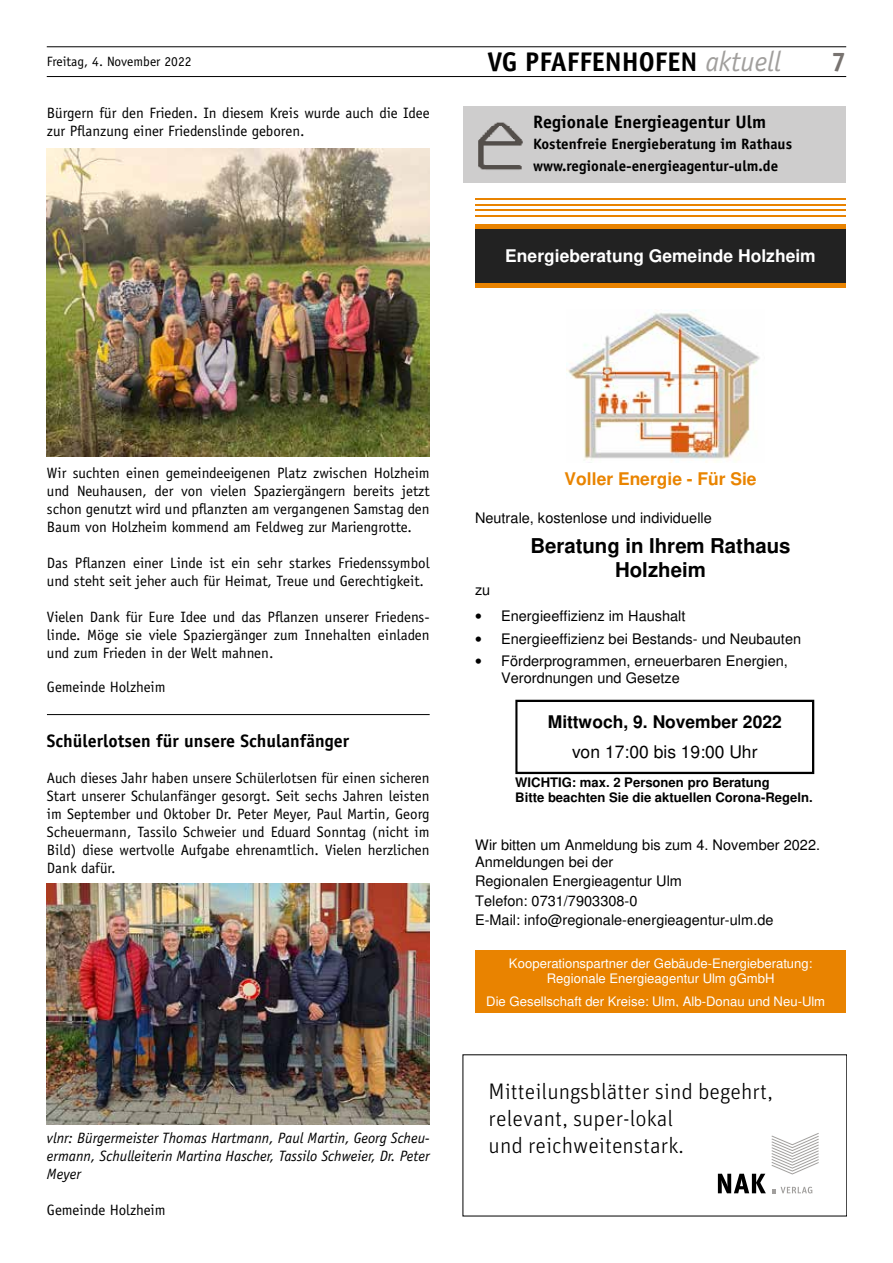
<style>
.page{position:relative;width:893px;height:1263px;background:#fff}
.page>*{position:absolute;margin:0;border:0;box-sizing:border-box;transform-origin:0 0}
.t1{font:700 27px "Officina Sans";color:#000}
.t2{font:700 27px "Officina Sans";color:#787370}
.t3{font:300 22.5px/27px "Unit Pro";color:#000}
.t4{font:700 20.4px/23.4px "Helvetica";color:#000;text-align:center}
.t5{font:700 18px "Officina Sans";color:#000}
.t6{font:700 17.4px "Helvetica";color:#fff}
.t7{font:700 17.4px "Helvetica";color:#000}
.t8{font:700 17.4px "Helvetica";color:#e98400}
.t9{font:17.4px "Helvetica";letter-spacing:.005em;color:#000}
.t10{font:15px/18px "Officina Sans";color:#000;text-align:justify}
.t11{font:italic 15px/18px "Officina Sans";color:#000;text-align:justify}
.t12{font:700 15px/22.5px "Officina Sans";color:#000}
.t13{font:14.55px/19.2px "Helvetica";color:#000}
.t14{font:13.5px "Officina Sans";color:#000}
.t15{font:13.05px/15px "Helvetica";letter-spacing:.005em;color:#fff;text-align:center}
.t16{font:700 13.05px/15px "Helvetica";color:#000}
.s1{font-weight:400;font-style:italic;font-size:28.35px;color:#a19f9d}
</style>
<div class="page">
<hr style="left:47px;top:76px;width:799px;height:1px;background:#000">
<hr style="left:47px;top:47px;width:799px;height:1px;background:#000">
<div style="left:463px;top:106px;width:383px;height:30px;background:#cecdcd"></div>
<div style="left:463px;top:127px;width:383px;height:30px;background:#cecdcd"></div>
<div style="left:463px;top:151px;width:383px;height:32px;background:#cecdcd"></div>
<img style="left:478px;top:122px;width:45px;height:48px">
<hr style="left:475px;top:199px;width:371px;height:1px;background:#e98300">
<hr style="left:475px;top:204px;width:371px;height:2px;background:#e98300">
<hr style="left:475px;top:210px;width:371px;height:1px;background:#e98300">
<hr style="left:475px;top:215px;width:371px;height:2px;background:#e98300">
<svg style="left:475px;top:224px;width:371px;height:63px;background:#c27006"></svg>
<div style="left:475px;top:230px;width:370px;height:52px;background:#222"></div>
<img style="left:566px;top:310px;width:194px;height:153px">
<svg style="left:515px;top:700px;width:299px;height:74px"></svg>
<div style="left:475px;top:950px;width:371px;height:63px;background:#e98300"></div>
<hr style="left:47px;top:714px;width:383px;height:1px;background:#000">
<img style="left:47px;top:149px;width:383px;height:308px">
<img style="left:47px;top:883px;width:383px;height:241px">
<svg style="left:718px;top:1133px;width:101px;height:60px"></svg>
<h1 class="t1" style="left:487px;top:45px;width:295px">VG PFAFFENHOFEN <span class="s1">aktuell</span></h1>
<p class="t14" style="left:47px;top:53px;width:146px">Freitag, 4. November 2022</p>
<h1 class="t2" style="left:831px;top:45px;width:17px">7</h1>
<p class="t10" style="left:47px;top:104px;width:384px">Bürgern für den Frieden. In diesem Kreis wurde auch die Idee zur Pflanzung einer Friedenslinde geboren.</p>
<p class="t5" style="left:533px;top:110px;width:234px">Regionale Energieagentur Ulm</p>
<p class="t12" style="left:533px;top:132px;width:260px">Kostenfreie Energieberatung im Rathaus www.regionale-energieagentur-ulm.de</p>
<p class="t6" style="left:505px;top:250px;width:312px">Energieberatung Gemeinde Holzheim</p>
<p class="t10" style="left:47px;top:464px;width:384px">Wir suchten einen gemeindeeigenen Platz zwischen Holzheim und Neuhausen, der von vielen Spaziergängern bereits jetzt schon genutzt wird und pflanzten am vergangenen Samstag den Baum von Holzheim kommend am Feldweg zur Mariengrotte.</p>
<p class="t10" style="left:47px;top:554px;width:384px">Das Pflanzen einer Linde ist ein sehr starkes Friedenssymbol und steht seit jeher auch für Heimat, Treue und Gerechtigkeit.</p>
<p class="t10" style="left:47px;top:608px;width:384px">Vielen Dank für Eure Idee und das Pflanzen unserer Friedens&shy;linde. Möge sie viele Spaziergänger zum Innehalten einladen und zum Frieden in der Welt mahnen.</p>
<p class="t10" style="left:47px;top:678px;width:120px">Gemeinde Holzheim</p>
<p class="t5" style="left:47px;top:729px;width:304px">Schülerlotsen für unsere Schulanfänger</p>
<p class="t10" style="left:47px;top:769px;width:384px">Auch dieses Jahr haben unsere Schülerlotsen für einen sicheren Start unserer Schulanfänger gesorgt. Seit sechs Jahren leisten im September und Oktober Dr. Peter Meyer, Paul Martin, Georg Scheuermann, Tassilo Schweier und Eduard Sonntag (nicht im Bild) diese wertvolle Aufgabe ehrenamtlich. Vielen herzlichen Dank dafür.</p>
<p class="t11" style="left:47px;top:1129px;width:384px">vlnr: Bürgermeister Thomas Hartmann, Paul Martin, Georg Scheu&shy;ermann, Schulleiterin Martina Hascher, Tassilo Schweier, Dr. Peter Meyer</p>
<p class="t10" style="left:47px;top:1201px;width:120px">Gemeinde Holzheim</p>
<p class="t8" style="left:565px;top:472px;width:194px">Voller Energie - Für Sie</p>
<p class="t13" style="left:475px;top:510px;width:238px">Neutrale, kostenlose und individuelle</p>
<h3 class="t4" style="left:530px;top:536px;width:262px">Beratung in Ihrem Rathaus<br>Holzheim</h3>
<p class="t13" style="left:475px;top:581px;width:17px">zu</p>
<p class="t13" style="left:475px;top:607px;width:212px">• Energieeffizienz im Haushalt</p>
<p class="t13" style="left:475px;top:630px;width:327px">• Energieeffizienz bei Bestands- und Neubauten</p>
<p class="t13" style="left:501px;top:654px;width:288px;line-height:17px;text-indent:-26px">• Förderprogrammen, erneuerbaren Energien,<br>Verordnungen und Gesetze</p>
<p class="t7" style="left:548px;top:715px;width:235px">Mittwoch, 9. November 2022</p>
<p class="t9" style="left:572px;top:745px;width:187px">von 17:00 bis 19:00 Uhr</p>
<p class="t16" style="left:515px;top:776px;width:299px">WICHTIG: max. 2 Personen pro Beratung<br>Bitte beachten Sie die aktuellen Corona-Regeln.</p>
<p class="t13" style="left:475px;top:838px;width:346px;line-height:16.8px">Wir bitten um Anmeldung bis zum 4. November 2022.<br>Anmeldungen bei der</p>
<p class="t13" style="left:475px;top:873px;width:300px">Regionalen Energieagentur Ulm<br>Telefon: 0731/7903308-0<br>E-Mail: info@regionale-energieagentur-ulm.de</p>
<p class="t15" style="left:509px;top:957px;width:305px">Kooperationspartner der Gebäude-Energieberatung:<br>Regionale Energieagentur Ulm gGmbH</p>
<p class="t15" style="left:486px;top:995px;width:340px">Die Gesellschaft der Kreise: Ulm, Alb-Donau und Neu-Ulm</p>
<h2 class="t3" style="left:489px;top:1077px;width:286px">Mitteilungsblätter sind begehrt, relevant, super-lokal<br>und reichweitenstark.</h2>
</div>
